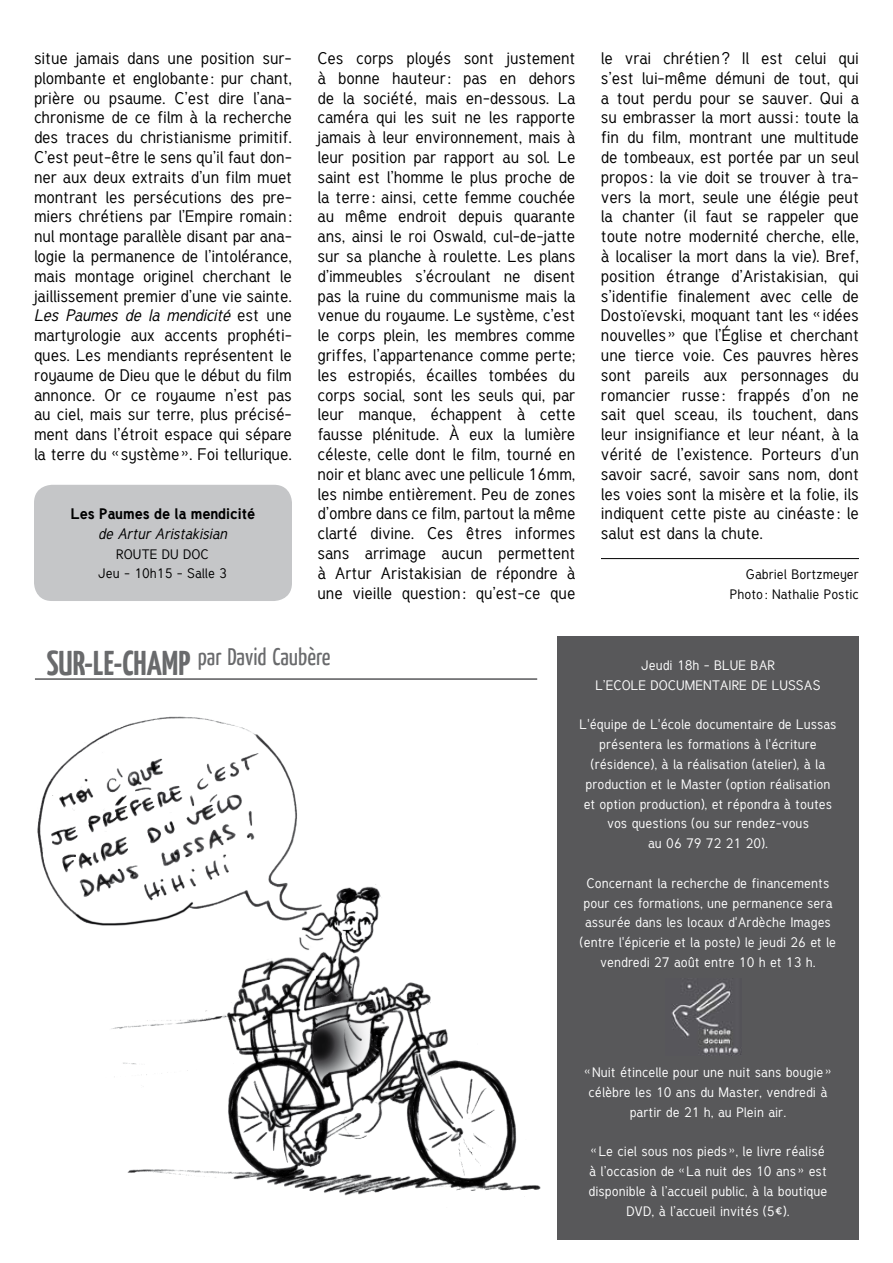
<style>
.page{position:relative;width:893px;height:1263px;background:#fff}
.page>*{position:absolute;margin:0;border:0;box-sizing:border-box;transform-origin:0 0}
.t1{font:24px "Yanone Kaffeesatz";color:#696a6c}
.t2{font:16.5px/19.8px "Tuffy";letter-spacing:-.01em;color:#000;text-align:justify}
.t3{font:700 15px "Tuffy";color:#000}
.t4{font:italic 15px "Tuffy";color:#000}
.t5{font:13.5px/19.8px "Tuffy";color:#fff;text-align:center}
.t6{font:13.5px/19.8px "Tuffy";color:#000;text-align:right}
.s1{font-style:italic}
.s2{font-weight:700;font-size:34.5px}
.s3{font-size:15px}
</style>
<div class="page">
<hr style="left:601px;top:558px;width:258px;height:1px;background:#000">
<div style="left:34px;top:485px;width:258px;height:116px;background:#c5c6c8;border-radius:18px"></div>
<hr style="left:35px;top:678px;width:502px;height:2px;background:#58585a">
<img style="left:37px;top:716px;width:504px;height:480px">
<div style="left:557px;top:636px;width:302px;height:603px;background:#58585a"></div>
<img style="left:671px;top:982px;width:70px;height:73px">
<p class="t2" style="left:34px;top:48px;width:259px">situe jamais dans une position sur&shy;plombante et englobante: pur chant, prière ou psaume. C’est dire l’ana&shy;chronisme de ce film à la recherche des traces du christianisme primitif.<br>C’est peut-être le sens qu’il faut don&shy;ner aux deux extraits d’un film muet montrant les persécutions des pre&shy;miers chrétiens par l’Empire romain: nul montage parallèle disant par ana&shy;logie la permanence de l’intolérance, mais montage originel cherchant le jaillissement premier d’une vie sainte.<br><span class="s1">Les Paumes de la mendicité</span> est une martyrologie aux accents prophéti&shy;ques. Les mendiants représentent le royaume de Dieu que le début du film annonce. Or ce royaume n’est pas au ciel, mais sur terre, plus précisé&shy;ment dans l’étroit espace qui sépare la terre du «système». Foi tellurique.</p>
<p class="t2" style="left:317px;top:48px;width:259px">Ces corps ployés sont justement à bonne hauteur: pas en dehors de la société, mais en-dessous. La caméra qui les suit ne les rapporte jamais à leur environnement, mais à leur position par rapport au sol. Le saint est l’homme le plus proche de la terre: ainsi, cette femme couchée au même endroit depuis quarante ans, ainsi le roi Oswald, cul-de-jatte sur sa planche à roulette. Les plans d’immeubles s’écroulant ne disent pas la ruine du communisme mais la venue du royaume. Le système, c’est le corps plein, les membres comme griffes, l’appartenance comme perte; les estropiés, écailles tombées du corps social, sont les seuls qui, par leur manque, échappent à cette fausse plénitude. À eux la lumière céleste, celle dont le film, tourné en noir et blanc avec une pellicule 16mm, les nimbe entièrement. Peu de zones d’ombre dans ce film, partout la même clarté divine. Ces êtres informes sans arrimage aucun permettent à Artur Aristakisian de répondre à une vieille question: qu’est-ce que</p>
<p class="t2" style="left:601px;top:48px;width:259px">le vrai chrétien? Il est celui qui s’est lui-même démuni de tout, qui a tout perdu pour se sauver. Qui a su embrasser la mort aussi: toute la fin du film, montrant une multitude de tombeaux, est portée par un seul propos: la vie doit se trouver à tra&shy;vers la mort, seule une élégie peut la chanter (il faut se rappeler que toute notre modernité cherche, elle, à localiser la mort dans la vie). Bref, position étrange d’Aristakisian, qui s’identifie finalement avec celle de Dostoïevski, moquant tant les «idées nouvelles» que l’Église et cherchant une tierce voie. Ces pauvres hères sont pareils aux personnages du romancier russe: frappés d’on ne sait quel sceau, ils touchent, dans leur insignifiance et leur néant, à la vérité de l’existence. Porteurs d’un savoir sacré, savoir sans nom, dont les voies sont la misère et la folie, ils indiquent cette piste au cinéaste: le salut est dans la chute.</p>
<p class="t3" style="left:71px;top:504px;width:185px">Les Paumes de la mendicité</p>
<p class="t4" style="left:98px;top:524px;width:130px">de Artur Aristakisian</p>
<p class="t6" style="left:98px;top:544px;width:131px;text-align:center">ROUTE DU DOC<br>Jeu - 10h15 - Salle 3</p>
<p class="t6" style="left:730px;top:564px;width:130px">Gabriel Bortzmeyer<br>Photo: Nathalie Postic</p>
<h1 class="t1" style="left:47px;top:641px;width:285px"><span class="s2">SUR-LE-CHAMP</span> par David Caubère</h1>
<p class="t5" style="left:595px;top:655px;width:227px">Jeudi 18h - BLUE BAR<br>L’ECOLE DOCUMENTAIRE DE LUSSAS</p>
<p class="t5" style="left:579px;top:714px;width:259px">L'équipe de L'école documentaire de Lussas présentera les formations à l'écriture (résidence), à la réalisation (atelier), à la production et le Master (option réalisation et option production), et répondra à toutes vos questions (ou sur rendez-vous<br>au 06 79 72 21 20).</p>
<p class="t5" style="left:580px;top:873px;width:258px">Concernant la recherche de financements pour ces formations, une permanence sera assurée dans les locaux d'Ardèche Images (entre l'épicerie et la poste) le jeudi 26 et le vendredi 27 août entre 10 h et 13 h.</p>
<p class="t5" style="left:584px;top:1062px;width:249px">«Nuit étincelle pour une nuit sans bougie» célèbre les 10 ans du Master, vendredi à partir de 21 h, au Plein air.</p>
<p class="t5" style="left:588px;top:1141px;width:240px">«Le ciel sous nos pieds », le livre réalisé à l’occasion de «La nuit des 10 ans » est disponible à l’accueil public, à la boutique DVD, à l’accueil invités (5<span class="s3">€</span>).</p>
</div>
